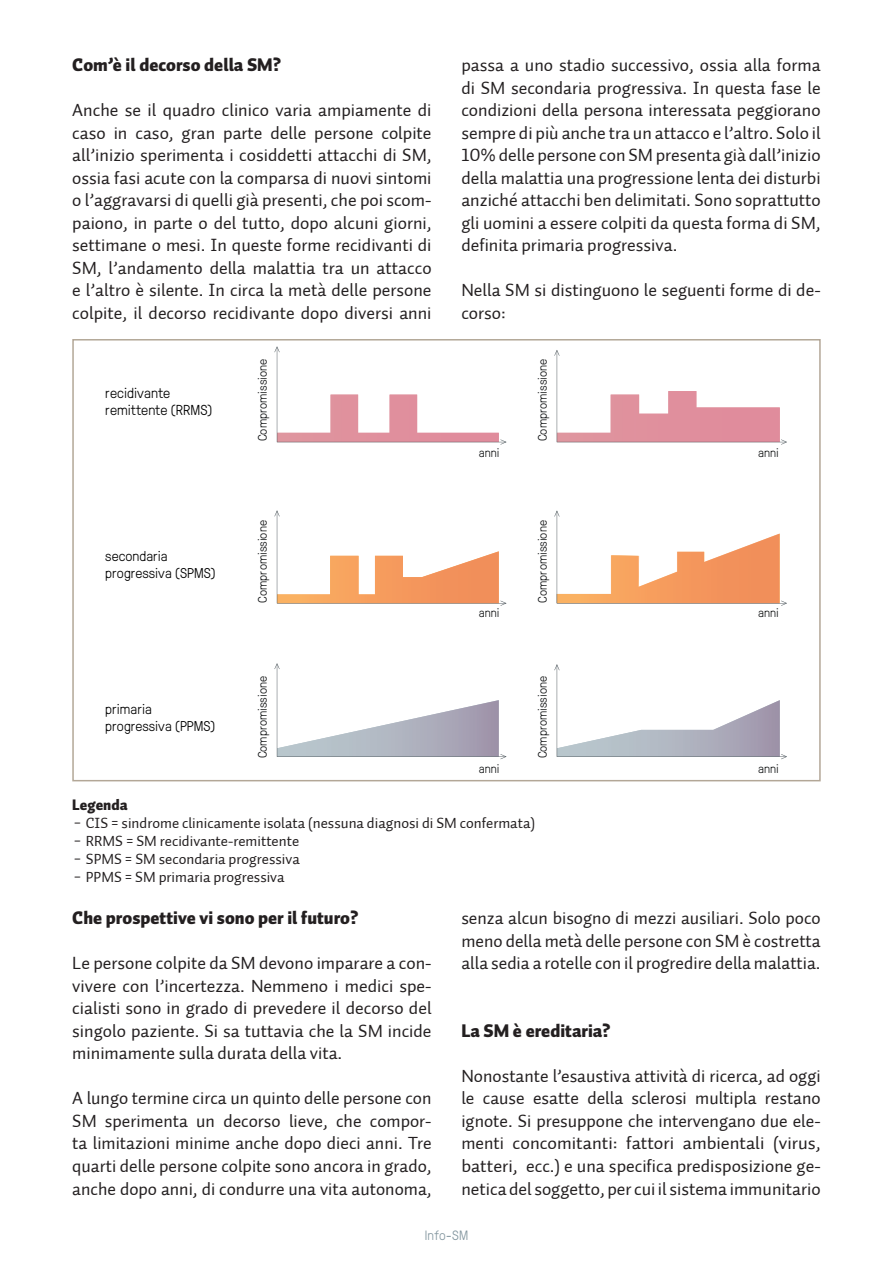
<style>
.page{position:relative;width:893px;height:1263px;background:#fff}
.page>*{position:absolute;margin:0;border:0;box-sizing:border-box;transform-origin:0 0}
.t1{font:18px/22.5px "Auto 2 Regular LF";color:#231f20;text-align:justify}
.t2{font:18px "Auto 2 Black LF";color:#231f20}
.t3{font:15px "Auto 2 Regular LF";color:#231f20}
.t4{font:15px "Auto 2 Black LF";color:#231f20}
.t5{font:300 14.4px/17.2px "GT Pressura";color:#000001}
.t6{font:300 14.25px/17.1px "GT Pressura";color:#000001}
.t7{font:300 13.5px "GT Pressura";letter-spacing:.015em;color:#83969f}
.t8{font:300 12.45px "GT Pressura";color:#111314}
</style>
<div class="page">
<div style="left:72px;top:339px;width:749px;height:442px;border:2px solid #b3a797"></div>
<svg style="left:277px;top:700px;width:229px;height:59px"></svg>
<svg style="left:277px;top:551px;width:229px;height:55px"></svg>
<svg style="left:277px;top:395px;width:229px;height:50px"></svg>
<svg style="left:274px;top:511px;width:6px;height:5px"></svg>
<svg style="left:274px;top:663px;width:6px;height:6px"></svg>
<svg style="left:274px;top:346px;width:6px;height:6px"></svg>
<svg style="left:554px;top:664px;width:233px;height:95px"></svg>
<svg style="left:554px;top:511px;width:233px;height:95px"></svg>
<svg style="left:554px;top:350px;width:233px;height:95px"></svg>
<img style="left:557px;top:534px;width:222px;height:60px">
<img style="left:557px;top:594px;width:222px;height:9px">
<p class="t2" style="left:72px;top:53px;width:210px">Com’è il decorso della SM?</p>
<p class="t1" style="left:72px;top:99px;width:361px">Anche se il quadro clinico varia ampiamente di caso in caso, gran parte delle persone colpite all’inizio sperimenta i cosiddetti attacchi di SM, ossia fasi acute con la comparsa di nuovi sintomi o l’aggravarsi di quelli già presenti, che poi scom&shy;paiono, in parte o del tutto, dopo alcuni giorni, settimane o mesi. In queste forme recidivanti di SM, l’andamento della malattia tra un attacco e l’altro è silente. In circa la metà delle persone colpite, il decorso recidivante dopo diversi anni</p>
<p class="t5" style="left:105px;top:383px;width:109px">recidivante remittente (RRMS)</p>
<p class="t6" style="left:105px;top:546px;width:112px">secondaria progressiva (SPMS)</p>
<p class="t6" style="left:105px;top:700px;width:112px">primaria progressiva (PPMS)</p>
<p class="t8" style="left:254px;top:441px;width:84px;rotate:-90deg">Compromissione</p>
<p class="t8" style="left:254px;top:603px;width:84px;rotate:-90deg">Compromissione</p>
<p class="t8" style="left:254px;top:758px;width:84px;rotate:-90deg">Compromissione</p>
<p class="t1" style="left:461px;top:54px;width:361px">passa a uno stadio successivo, ossia alla forma di SM secondaria progressiva. In questa fase le condizioni della persona interessata peggiorano sempre di più anche tra un attacco e l’altro. Solo il 10% delle persone con SM presenta già dall’inizio della malattia una progressione lenta dei disturbi anziché attacchi ben delimitati. Sono soprattutto gli uomini a essere colpiti da questa forma di SM, definita primaria progressiva.</p>
<p class="t1" style="left:461px;top:279px;width:361px">Nella SM si distinguono le seguenti forme di de&shy;corso:</p>
<p class="t8" style="left:534px;top:441px;width:84px;rotate:-90deg">Compromissione</p>
<p class="t8" style="left:479px;top:444px;width:22px">anni</p>
<p class="t8" style="left:758px;top:444px;width:22px">anni</p>
<p class="t8" style="left:534px;top:603px;width:84px;rotate:-90deg">Compromissione</p>
<p class="t8" style="left:479px;top:604px;width:22px">anni</p>
<p class="t8" style="left:758px;top:604px;width:22px">anni</p>
<p class="t8" style="left:534px;top:758px;width:84px;rotate:-90deg">Compromissione</p>
<p class="t8" style="left:479px;top:760px;width:22px">anni</p>
<p class="t8" style="left:758px;top:760px;width:22px">anni</p>
<p class="t4" style="left:72px;top:794px;width:57px">Legenda</p>
<p class="t3" style="left:74px;top:813px;width:463px">− CIS = sindrome clinicamente isolata (nessuna diagnosi di SM confermata)</p>
<p class="t3" style="left:74px;top:831px;width:227px">− RRMS = SM recidivante-remittente</p>
<p class="t3" style="left:74px;top:849px;width:227px">− SPMS = SM secondaria progressiva</p>
<p class="t3" style="left:74px;top:867px;width:212px">− PPMS = SM primaria progressiva</p>
<p class="t2" style="left:72px;top:906px;width:288px">Che prospettive vi sono per il futuro?</p>
<p class="t1" style="left:72px;top:952px;width:361px">Le persone colpite da SM devono imparare a con&shy;vivere con l’incertezza. Nemmeno i medici spe&shy;cialisti sono in grado di prevedere il decorso del singolo paziente. Si sa tuttavia che la SM incide minimamente sulla durata della vita.</p>
<p class="t1" style="left:72px;top:1087px;width:361px">A lungo termine circa un quinto delle persone con SM sperimenta un decorso lieve, che compor&shy;ta limitazioni minime anche dopo dieci anni. Tre quarti delle persone colpite sono ancora in grado, anche dopo anni, di condurre una vita autonoma,</p>
<p class="t1" style="left:461px;top:907px;width:361px">senza alcun bisogno di mezzi ausiliari. Solo poco meno della metà delle persone con SM è costretta alla sedia a rotelle con il progredire della malattia.</p>
<p class="t2" style="left:461px;top:1019px;width:151px">La SM è ereditaria?</p>
<p class="t1" style="left:461px;top:1065px;width:361px">Nonostante l’esaustiva attività di ricerca, ad oggi le cause esatte della sclerosi multipla restano ignote. Si presuppone che intervengano due ele&shy;menti concomitanti: fattori ambientali (virus, batteri, ecc.) e una specifica predisposizione ge&shy;netica del soggetto, per cui il sistema immunitario</p>
<p class="t7" style="left:425px;top:1226px;width:45px">Info-SM</p>
</div>
